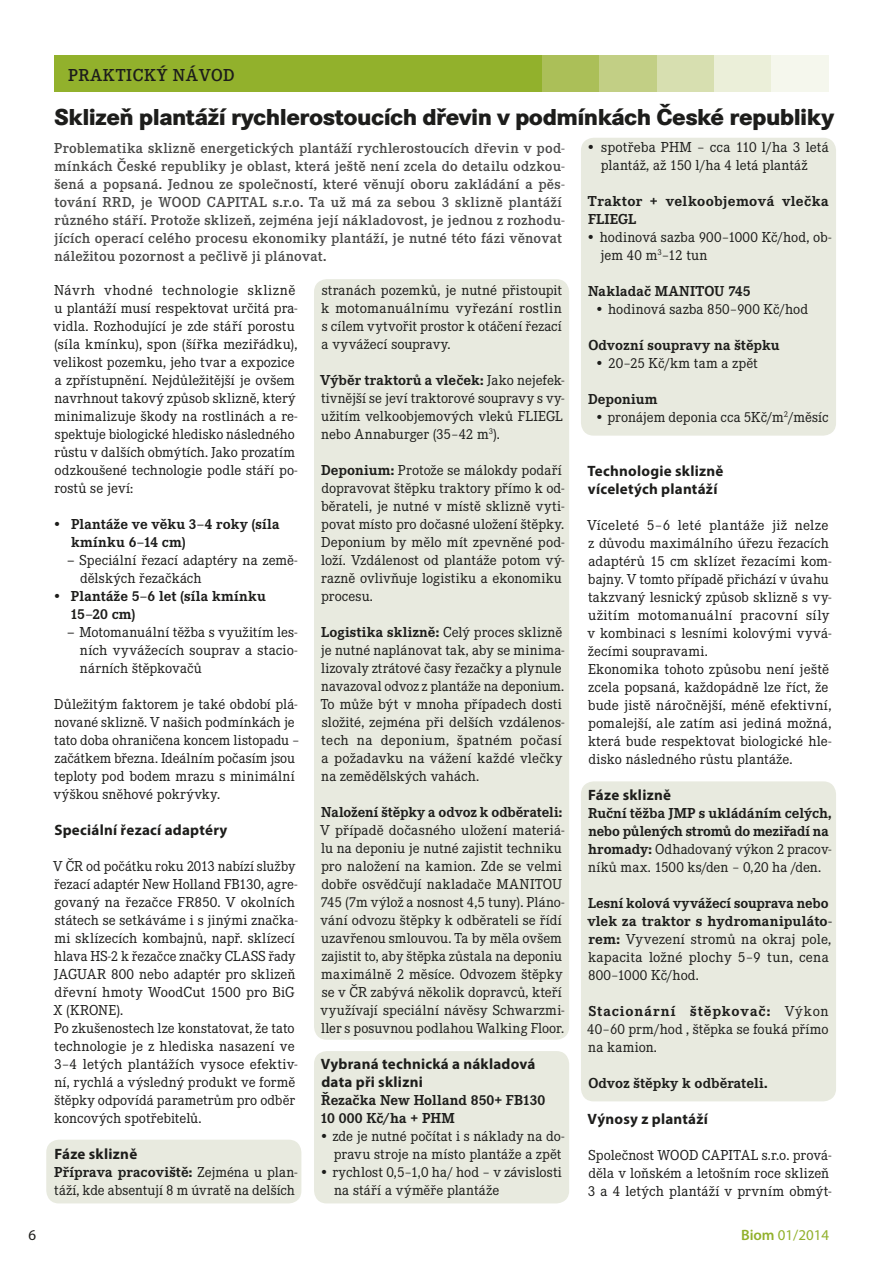
<style>
.page{position:relative;width:893px;height:1263px;background:#fff}
.page>*{position:absolute;margin:0;border:0;box-sizing:border-box;transform-origin:0 0}
.t1{font:800 24px "Corporate STOT";letter-spacing:-.02em;color:#1d1d1b}
.t2{font:600 18px "Corporate ETOT";letter-spacing:.035em;color:#1d1d1b}
.t3{font:15px/18px "Corporate ETOT";letter-spacing:.01em;color:#1d1d1b}
.t4{font:600 15px/18px "Corporate ETOT";letter-spacing:.02em;color:#4a4a49}
.t5{font:700 15px/18px "Corporate ETOT";letter-spacing:.005em;color:#1d1d1b}
.t6{font:700 15px/18px "Myriad Pro";letter-spacing:.015em;color:#1d1d1b}
.t7{font:15px "Myriad Pro";color:#92b12c}
.t8{font:15px "Myriad Pro";color:#1d1d1b}
.s1{font-weight:700}
.s2{font-weight:400}
.s3{font-weight:600}
</style>
<div class="page">
<div style="left:46px;top:1140px;width:255px;height:63px;background:#e8eadf;border-radius:13px"></div>
<div style="left:581px;top:781px;width:255px;height:320px;background:#e8eadf;border-radius:13px"></div>
<div style="left:581px;top:138px;width:255px;height:298px;background:#e8eadf;border-radius:13px"></div>
<div style="left:314px;top:1051px;width:255px;height:152px;background:#e8eadf;border-radius:13px"></div>
<div style="left:314px;top:279px;width:255px;height:761px;background:#e8eadf;border-radius:13px"></div>
<div style="left:54px;top:55px;width:492px;height:37px;background:#92b12c"></div>
<div style="left:542px;top:55px;width:58px;height:37px;background:#abbf58"></div>
<div style="left:599px;top:55px;width:58px;height:37px;background:#c2cf85"></div>
<div style="left:657px;top:55px;width:58px;height:37px;background:#d7dfb0"></div>
<div style="left:714px;top:55px;width:58px;height:37px;background:#ebefd9"></div>
<div style="left:771px;top:55px;width:58px;height:37px;background:#f5f7ed"></div>
<p class="t2" style="left:68px;top:65px;width:168px">PRAKTICKÝ NÁVOD</p>
<h1 class="t1" style="left:54px;top:103px;width:781px">Sklizeň plantáží rychlerostoucích dřevin v podmínkách České republiky</h1>
<p class="t4" style="left:54px;top:139px;width:512px">Problematika sklizně energetických plantáží rychlerostoucích dřevin v pod&shy;mínkách České republiky je oblast, která ještě není zcela do detailu odzkou&shy;šená a popsaná. Jednou ze společností, které věnují oboru zakládání a pěs&shy;tování RRD, je WOOD CAPITAL s.r.o. Ta už má za sebou 3 sklizně plantáží různého stáří. Protože sklizeň, zejména její nákladovost, je jednou z rozhodu&shy;jících operací celého procesu ekonomiky plantáží, je nutné této fázi věnovat náležitou pozornost a pečlivě ji plánovat.</p>
<p class="t3" style="left:586px;top:139px;width:244px;text-align:center">• spotřeba PHM – cca 110 l/ha 3 letá plantáž, až 150 l/ha 4 letá plantáž</p>
<p class="t5" style="left:588px;top:192px;width:242px">Traktor + velkoobjemová vlečka<br>FLIEGL</p>
<p class="t3" style="left:600px;top:229px;width:232px;text-indent:-15px">• hodinová sazba 900–1000 Kč/hod, ob&shy;jem 40 m<sup>3</sup>–12 tun</p>
<p class="t5" style="left:588px;top:282px;width:164px">Nakladač MANITOU 745</p>
<p class="t3" style="left:594px;top:301px;width:215px">• hodinová sazba 850–900 Kč/hod</p>
<p class="t5" style="left:588px;top:336px;width:193px">Odvozní soupravy na štěpku</p>
<p class="t3" style="left:594px;top:355px;width:165px">• 20–25 Kč/km tam a zpět</p>
<p class="t5" style="left:588px;top:390px;width:71px">Deponium</p>
<p class="t3" style="left:594px;top:409px;width:236px">• pronájem deponia cca 5Kč/m<sup>2</sup>/měsíc</p>
<p class="t3" style="left:321px;top:281px;width:243px;text-align:justify">stranách pozemků, je nutné přistoupit k motomanuálnímu vyřezání rostlin s cílem vytvořit prostor k otáčení řezací a vyvážecí soupravy.</p>
<p class="t3" style="left:320px;top:371px;width:246px;text-align:justify"><span class="s1">Výběr traktorů a vleček:</span> Jako nejefek&shy;tivnější se jeví traktorové soupravy s vy&shy;užitím velkoobjemových vleků FLIEGL nebo Annaburger (35–42 m<sup>3</sup>).</p>
<p class="t3" style="left:321px;top:461px;width:245px"><span class="s1">Deponium:</span> Protože se málokdy podaří dopravovat štěpku traktory přímo k od&shy;běrateli, je nutné v místě sklizně vyti&shy;povat místo pro dočasné uložení štěpky.<br>Deponium by mělo mít zpevněné pod&shy;loží. Vzdálenost od plantáže potom vý&shy;razně ovlivňuje logistiku a ekonomiku procesu.</p>
<p class="t3" style="left:321px;top:623px;width:245px"><span class="s1">Logistika sklizně:</span> Celý proces sklizně je nutné naplánovat tak, aby se minima&shy;lizovaly ztrátové časy řezačky a plynule navazoval odvoz z plantáže na deponium.<br>To může být v mnoha případech dosti složité, zejména při delších vzdálenos&shy;tech na deponium, špatném počasí a požadavku na vážení každé vlečky na zemědělských vahách.</p>
<p class="t5" style="left:321px;top:803px;width:242px">Naložení štěpky a odvoz k odběrateli:</p>
<p class="t3" style="left:320px;top:821px;width:246px">V případě dočasného uložení materiá&shy;lu na deponiu je nutné zajistit techniku pro naložení na kamion. Zde se velmi dobře osvědčují nakladače MANITOU 745 (7m výlož a nosnost 4,5 tuny). Pláno&shy;vání odvozu štěpky k odběrateli se řídí uzavřenou smlouvou. Ta by měla ovšem zajistit to, aby štěpka zůstala na deponiu maximálně 2 měsíce. Odvozem štěpky se v ČR zabývá několik dopravců, kteří využívají speciální návěsy Schwarzmi&shy;ller s posuvnou podlahou Walking Floor.</p>
<p class="t6" style="left:321px;top:1054px;width:216px">Vybraná technická a nákladová data při sklizni</p>
<p class="t5" style="left:320px;top:1091px;width:227px">Řezačka New Holland 850+ FB130<br>10 000 Kč/ha + PHM</p>
<p class="t3" style="left:319px;top:1127px;width:247px;text-align:right">• zde je nutné počítat i s náklady na do&shy;pravu stroje na místo plantáže a zpět</p>
<p class="t3" style="left:334px;top:1163px;width:229px;text-indent:-15px">• rychlost 0,5–1,0 ha/ hod – v závislosti na stáří a výměře plantáže</p>
<p class="t3" style="left:54px;top:281px;width:245px">Návrh vhodné technologie sklizně u plantáží musí respektovat určitá pra&shy;vidla. Rozhodující je zde stáří porostu (síla kmínku), spon (šířka meziřádku), velikost pozemku, jeho tvar a expozice a zpřístupnění. Nejdůležitější je ovšem navrhnout takový způsob sklizně, který minimalizuje škody na rostlinách a re&shy;spektuje biologické hledisko následného růstu v dalších obmýtích. Jako prozatím odzkoušené technologie podle stáří po&shy;rostů se jeví:</p>
<p class="t5" style="left:71px;top:515px;width:210px;text-indent:-19px"><span class="s2">•</span> Plantáže ve věku 3–4 roky (síla kmínku 6–14 cm)</p>
<p class="t3" style="left:80px;top:551px;width:219px;text-indent:-13px"><span class="s1">–</span> Speciální řezací adaptéry na země&shy;dělských řezačkách</p>
<p class="t5" style="left:70px;top:587px;width:197px;text-indent:-18px"><span class="s2">•</span> Plantáže 5–6 let (síla kmínku<br>15–20 cm)</p>
<p class="t3" style="left:80px;top:623px;width:219px;text-align:justify;text-indent:-13px"><span class="s1">–</span> Motomanuální těžba s využitím les&shy;ních vyvážecích souprav a stacio&shy;nárních štěpkovačů</p>
<p class="t3" style="left:54px;top:695px;width:248px">Důležitým faktorem je také období plá&shy;nované sklizně. V našich podmínkách je tato doba ohraničena koncem listopadu – začátkem března. Ideálním počasím jsou teploty pod bodem mrazu s minimální výškou sněhové pokrývky.</p>
<p class="t6" style="left:54px;top:820px;width:175px">Speciální řezací adaptéry</p>
<p class="t3" style="left:53px;top:857px;width:246px">V ČR od počátku roku 2013 nabízí služby řezací adaptér New Holland FB130, agre&shy;govaný na řezačce FR850. V okolních státech se setkáváme i s jinými značka&shy;mi sklízecích kombajnů, např. sklízecí hlava HS-2 k řezačce značky CLASS řady JAGUAR 800 nebo adaptér pro sklizeň dřevní hmoty WoodCut 1500 pro BiG X (KRONE).<br>Po zkušenostech lze konstatovat, že tato technologie je z hlediska nasazení ve 3–4 letých plantážích vysoce efektiv&shy;ní, rychlá a výsledný produkt ve formě štěpky odpovídá parametrům pro odběr koncových spotřebitelů.</p>
<p class="t6" style="left:55px;top:1144px;width:84px">Fáze sklizně</p>
<p class="t3" style="left:54px;top:1163px;width:245px"><span class="s1">Příprava pracoviště:</span> Zejména u plan&shy;táží, kde absentují 8 m úvratě na delších</p>
<p class="t6" style="left:587px;top:462px;width:138px">Technologie sklizně víceletých plantáží</p>
<p class="t3" style="left:587px;top:517px;width:246px">Víceleté 5–6 leté plantáže již nelze z důvodu maximálního úřezu řezacích adaptérů 15 cm sklízet řezacími kom&shy;bajny. V tomto případě přichází v úvahu takzvaný lesnický způsob sklizně s vy&shy;užitím motomanuální pracovní síly v kombinaci s lesními kolovými vyvá&shy;žecími soupravami.<br>Ekonomika tohoto způsobu není ještě zcela popsaná, každopádně lze říct, že bude jistě náročnější, méně efektivní, pomalejší, ale zatím asi jediná možná, která bude respektovat biologické hle&shy;disko následného růstu plantáže.</p>
<p class="t6" style="left:588px;top:786px;width:84px">Fáze sklizně</p>
<p class="t5" style="left:588px;top:804px;width:245px">Ruční těžba JMP s ukládáním celých, nebo půlených stromů do meziřadí na hromady: <span class="s2">Odhadovaný výkon 2 pracov&shy;níků max. 1500 ks/den – 0,20 ha /den.</span></p>
<p class="t3" style="left:587px;top:895px;width:246px"><span class="s1">Lesní kolová vyvážecí souprava nebo vlek za traktor s hydromanipuláto&shy;rem:</span> Vyvezení stromů na okraj pole, kapacita ložné plochy 5–9 tun, cena<br>800–1000 Kč/hod.</p>
<p class="t3" style="left:587px;top:1003px;width:243px;text-align:justify"><span class="s1">Stacionární štěpkovač:</span> Výkon 40–60 prm/hod , štěpka se fouká přímo na kamion.</p>
<p class="t5" style="left:588px;top:1074px;width:181px">Odvoz štěpky k odběrateli.</p>
<p class="t6" style="left:588px;top:1110px;width:122px">Výnosy z plantáží</p>
<p class="t3" style="left:588px;top:1147px;width:245px">Společnost WOOD CAPITAL s.r.o. prová&shy;děla v loňském a letošním roce sklizeň<br>3 a 4 letých plantáží v prvním obmýt-</p>
<p class="t8" style="left:28px;top:1225px;width:9px">6</p>
<p class="t7" style="left:741px;top:1225px;width:90px"><span class="s3">Biom</span> 01/2014</p>
</div>
